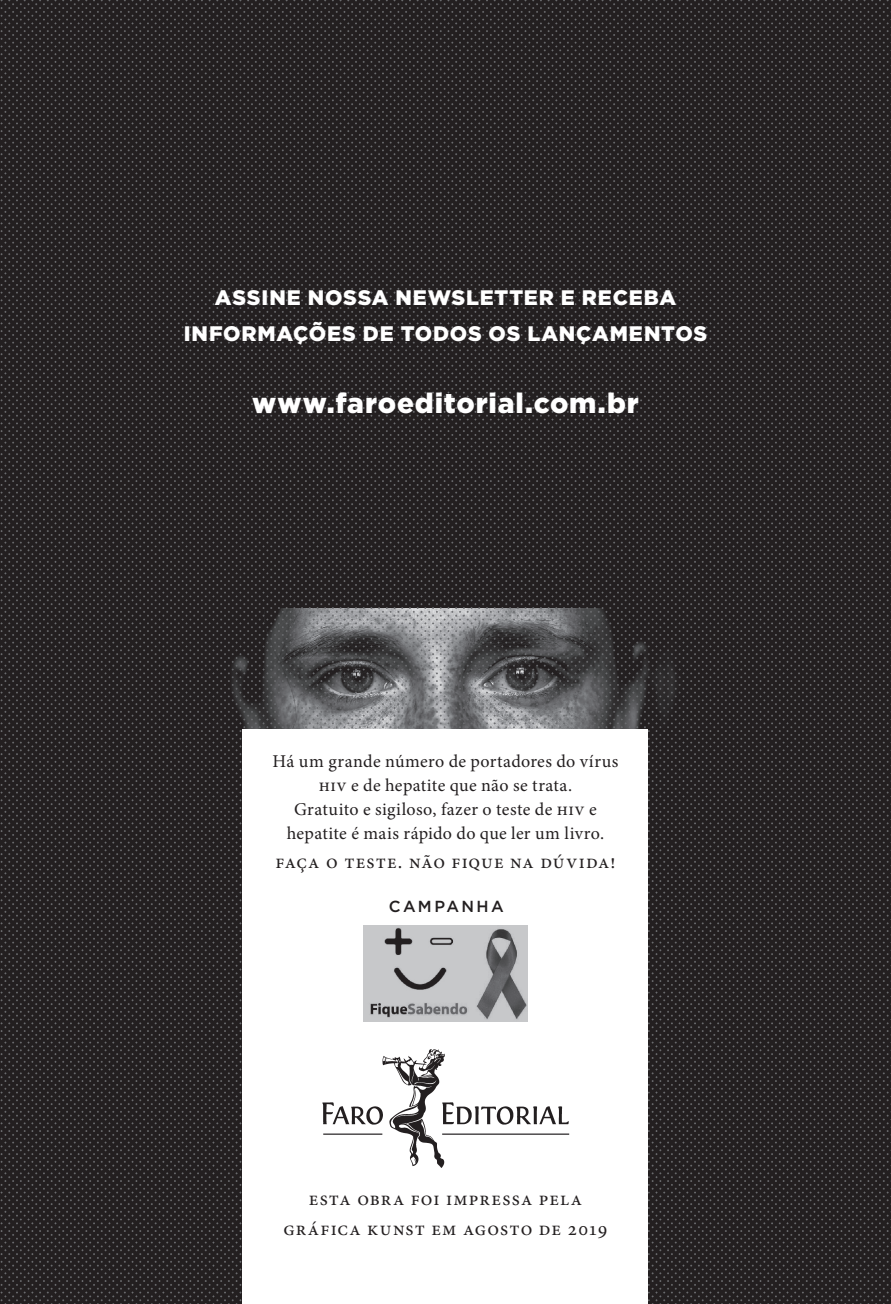
<style>
.page{position:relative;width:891px;height:1304px;background:#fff}
.page>*{position:absolute;margin:0;border:0;box-sizing:border-box;transform-origin:0 0}
.t1{font:900 28px "Gotham HTF";letter-spacing:.03em;color:#fff}
.t2{font:900 21px/36px "Gotham HTF";letter-spacing:.04em;color:#fff;text-align:center}
.t3{font:20px/30px "Minion Pro";letter-spacing:.055em;color:#231f20;text-align:center}
.t4{font:18px/24px "Minion Pro";letter-spacing:.015em;color:#231f20;text-align:center}
.t5{font:500 16px "Gotham HTF";letter-spacing:.145em;color:#231f20}
</style>
<div class="page">
<img style="left:0;top:0;width:890px;height:1304px">
<div style="left:242px;top:729px;width:406px;height:575px;background:#fff"></div>
<img style="left:322px;top:1049px;width:248px;height:118px">
<img style="left:363px;top:925px;width:164px;height:97px">
<p class="t2" style="left:184px;top:279px;width:524px">ASSINE NOSSA NEWSLETTER E RECEBA<br>INFORMAÇÕES DE TODOS OS LANÇAMENTOS</p>
<h1 class="t1" style="left:252px;top:387px;width:388px">www.faroeditorial.com.br</h1>
<p class="t4" style="left:272px;top:749px;width:347px">Há um grande número de portadores do vírus hiv e de hepatite que não se trata.<br>Gratuito e sigiloso, fazer o teste de hiv e hepatite é mais rápido do que ler um livro.</p>
<p class="t3" style="left:275px;top:847px;width:341px">Faça o teste. Não fique na dúvida!</p>
<p class="t5" style="left:388px;top:897px;width:116px">CAMPANHA</p>
<p class="t3" style="left:283px;top:1184px;width:325px">esta obra foi impressa pela<br>GRÁFICA KUNST EM agosto de 2019</p>
</div>
